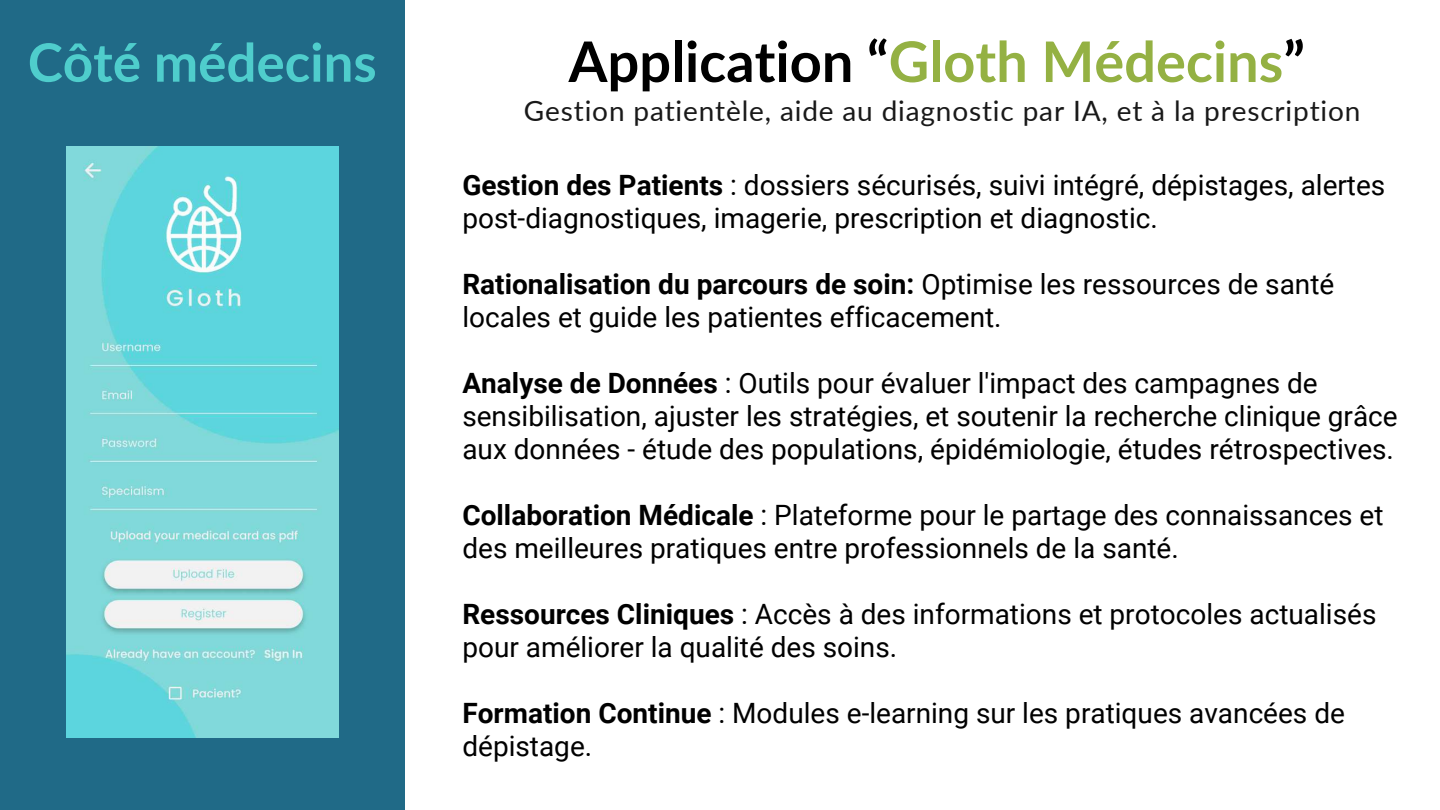
<style>
.page{position:relative;width:1440px;height:810px;background:#fff}
.page>*{position:absolute;margin:0;border:0;box-sizing:border-box;transform-origin:0 0}
.t1{font:700 56px "Lato";color:#000}
.t2{font:700 52.9px "Lato";color:#4fcdcc}
.t3{font:28px/33px "Roboto";color:#000}
.t4{font:28px "Lato";letter-spacing:.03em;color:#191919}
.s1{color:#94b143}
.s2{font-weight:700}
</style>
<div class="page">
<div style="left:0;top:0;width:405px;height:810px;background:#206a87"></div>
<img style="left:67px;top:146px;width:271px;height:591px">
<h2 class="t2" style="left:28px;top:29px;width:350px">Côté médecins</h2>
<h1 class="t1" style="left:569px;top:27px;width:738px">Application “<span class="s1">Gloth Médecins</span>”</h1>
<p class="t4" style="left:524px;top:93px;width:838px">Gestion patientèle, aide au diagnostic par IA, et à la prescription</p>
<p class="t3" style="left:462px;top:169px;width:925px"><span class="s2">Gestion des Patients</span> : dossiers sécurisés, suivi intégré, dépistages, alertes post-diagnostiques, imagerie, prescription et diagnostic.</p>
<p class="t3" style="left:462px;top:268px;width:873px"><span class="s2">Rationalisation du parcours de soin:</span> Optimise les ressources de santé locales et guide les patientes efficacement.</p>
<p class="t3" style="left:462px;top:367px;width:937px"><span class="s2">Analyse de Données</span> : Outils pour évaluer l'impact des campagnes de sensibilisation, ajuster les stratégies, et soutenir la recherche clinique grâce aux données - étude des populations, épidémiologie, études rétrospectives.</p>
<p class="t3" style="left:462px;top:499px;width:923px"><span class="s2">Collaboration Médicale</span> : Plateforme pour le partage des connaissances et des meilleures pratiques entre professionnels de la santé.</p>
<p class="t3" style="left:462px;top:598px;width:916px"><span class="s2">Ressources Cliniques</span> : Accès à des informations et protocoles actualisés pour améliorer la qualité des soins.</p>
<p class="t3" style="left:462px;top:697px;width:884px"><span class="s2">Formation Continue</span> : Modules e-learning sur les pratiques avancées de dépistage.</p>
</div>
